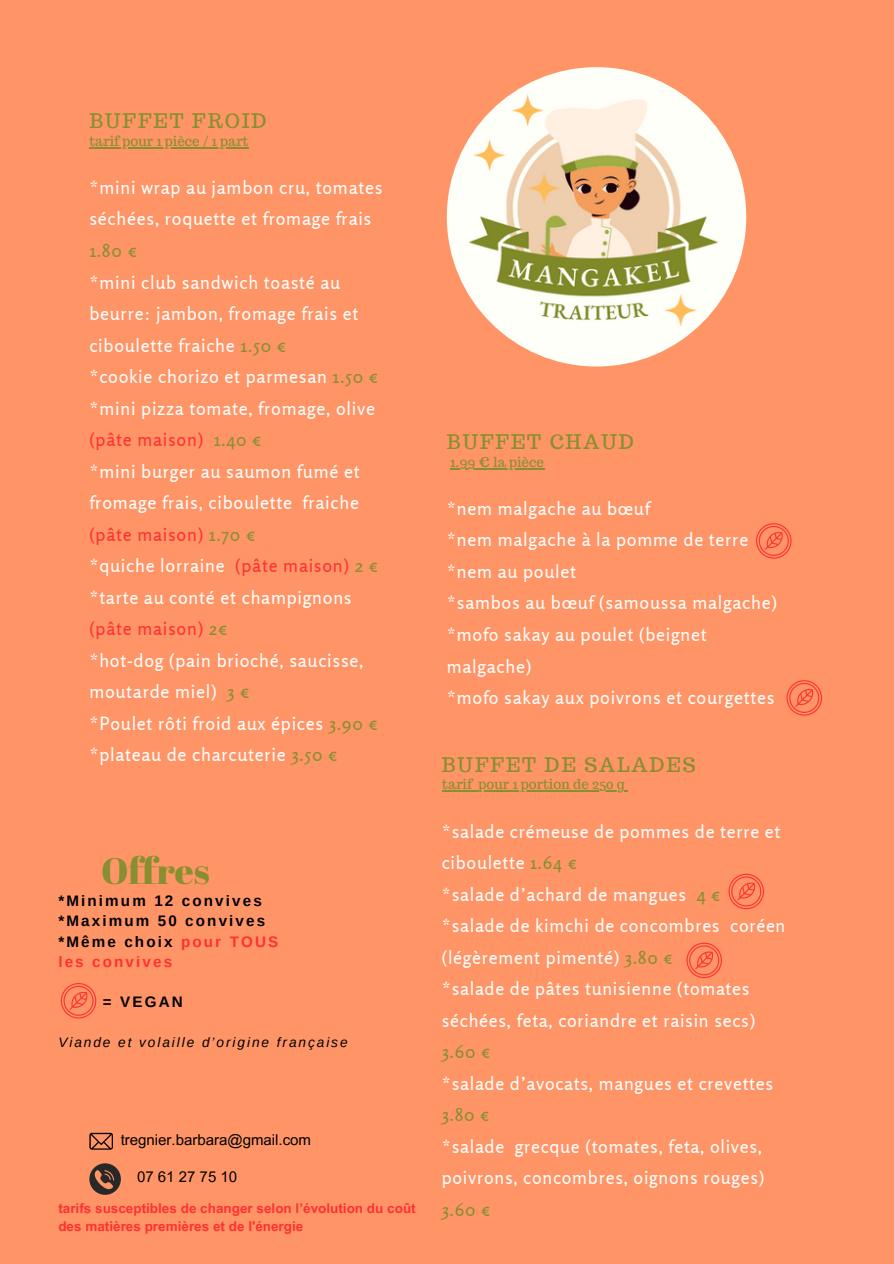
<style>
.page{position:relative;width:894px;height:1264px;background:#fff}
.page>*{position:absolute;margin:0;border:0;box-sizing:border-box;transform-origin:0 0}
.t1{font:36.6px "Abril Fatface";color:#878f30}
.t2{font:19.65px "Trocchi";letter-spacing:.1em;color:#878f30}
.t3{font:18.15px/31.5px "Rosario";letter-spacing:.04em;color:#fff}
.t4{font:18.15px "Rosario";color:#878f30}
.t5{font:18px/31.5px "Rosario";letter-spacing:.04em;color:#fff}
.t6{font:700 15.15px/20.2px "Arimo";letter-spacing:.14em;color:#000}
.t7{font:15px "Arial MT Pro";color:#000}
.t8{font:italic 13.65px "Arimo";letter-spacing:.14em;color:#000}
.t9{font:700 13.5px/18px "Arial MT Pro";color:#ff3131}
.t10{font:13.5px "Trocchi";color:#878f30}
.s1{color:#878f30}
.s2{color:#ff3131}
</style>
<div class="page">
<div style="left:0;top:0;width:893px;height:1263px;background:#ff9567"></div>
<img style="left:446px;top:67px;width:300px;height:299px;border-radius:50%">
<svg style="left:89px;top:1132px;width:24px;height:17px"></svg>
<svg style="left:89px;top:1163px;width:32px;height:31px"></svg>
<svg style="left:728px;top:873px;width:35px;height:36px"></svg>
<svg style="left:786px;top:680px;width:35px;height:35px"></svg>
<svg style="left:756px;top:523px;width:35px;height:35px"></svg>
<svg style="left:686px;top:942px;width:35px;height:36px"></svg>
<hr style="left:89px;top:147px;width:160px;height:1px;background:#878f30">
<hr style="left:450px;top:468px;width:94px;height:1px;background:#878f30">
<hr style="left:442px;top:790px;width:30px;height:1px;background:#878f30">
<hr style="left:478px;top:790px;width:146px;height:1px;background:#878f30">
<svg style="left:61px;top:983px;width:35px;height:35px"></svg>
<h2 class="t2" style="left:89px;top:108px;width:179px">BUFFET FROID</h2>
<h1 class="t10" style="left:89px;top:132px;width:161px">tarif pour 1 pièce / 1 part</h1>
<p class="t3" style="left:89px;top:171px;width:294px">*mini wrap au jambon cru, tomates séchées, roquette et fromage frais</p>
<p class="t4" style="left:89px;top:239px;width:49px">1.80 €</p>
<p class="t3" style="left:89px;top:266px;width:290px">*mini club sandwich toasté au beurre: jambon, fromage frais et ciboulette fraiche <span class="s1">1.50 €<br></span>*cookie chorizo et parmesan <span class="s1">1.50 € </span>*mini pizza tomate, fromage, olive <span class="s2">(pâte maison)</span> <span class="s1">1.40 €<br></span>*mini burger au saumon fumé et fromage frais, ciboulette fraiche <span class="s2">(pâte maison)</span> <span class="s1">1.70 €<br></span>*quiche lorraine <span class="s2">(pâte maison)</span> <span class="s1">2 € </span>*tarte au conté et champignons <span class="s2">(pâte maison)</span> <span class="s1">2€<br></span>*hot-dog (pain brioché, saucisse, moutarde miel) <span class="s1">3 €<br></span>*Poulet rôti froid aux épices <span class="s1">3.90 € </span>*plateau de charcuterie <span class="s1">3.50 €</span></p>
<p class="t1" style="left:101px;top:845px;width:110px">Offres</p>
<p class="t6" style="left:58px;top:890px;width:221px">*Minimum 12 convives *Maximum 50 convives *Même choix <span class="s2">pour TOUS les convives</span></p>
<p class="t6" style="left:103px;top:992px;width:81px">= VEGAN</p>
<h6 class="t8" style="left:58px;top:1034px;width:291px">Viande et volaille d’origine française</h6>
<p class="t7" style="left:121px;top:1133px;width:192px">tregnier.barbara@gmail.com</p>
<p class="t7" style="left:137px;top:1171px;width:102px">07 61 27 75 10</p>
<p class="t9" style="left:58px;top:1200px;width:359px">tarifs susceptibles de changer selon l’évolution du coût des matières premières et de l'énergie</p>
<h3 class="t2" style="left:446px;top:429px;width:188px">BUFFET CHAUD</h3>
<h5 class="t10" style="left:450px;top:453px;width:95px">1.99 € la pièce</h5>
<p class="t3" style="left:446px;top:492px;width:331px">*nem malgache au bœuf<br>*nem malgache à la pomme de terre *nem au poulet<br>*sambos au bœuf (samoussa malgache) *mofo sakay au poulet (beignet malgache)<br>*mofo sakay aux poivrons et courgettes</p>
<h2 class="t2" style="left:441px;top:752px;width:255px">BUFFET DE SALADES</h2>
<h4 class="t10" style="left:442px;top:775px;width:32px">tarif</h4>
<h6 class="t10" style="left:478px;top:775px;width:148px">pour 1 portion de 250 g</h6>
<p class="t5" style="left:441px;top:815px;width:345px">*salade crémeuse de pommes de terre et ciboulette <span class="s1">1.64 €<br></span>*salade d’achard de mangues <span class="s1">4 € </span>*salade de kimchi de concombres coréen (légèrement pimenté) <span class="s1">3.80 €<br></span>*salade de pâtes tunisienne (tomates séchées, feta, coriandre et raisin secs)<br><span class="s1">3.60 €<br></span>*salade d’avocats, mangues et crevettes<br><span class="s1">3.80 €<br></span>*salade grecque (tomates, feta, olives, poivrons, concombres, oignons rouges)<br><span class="s1">3.60 €</span></p>
</div>
